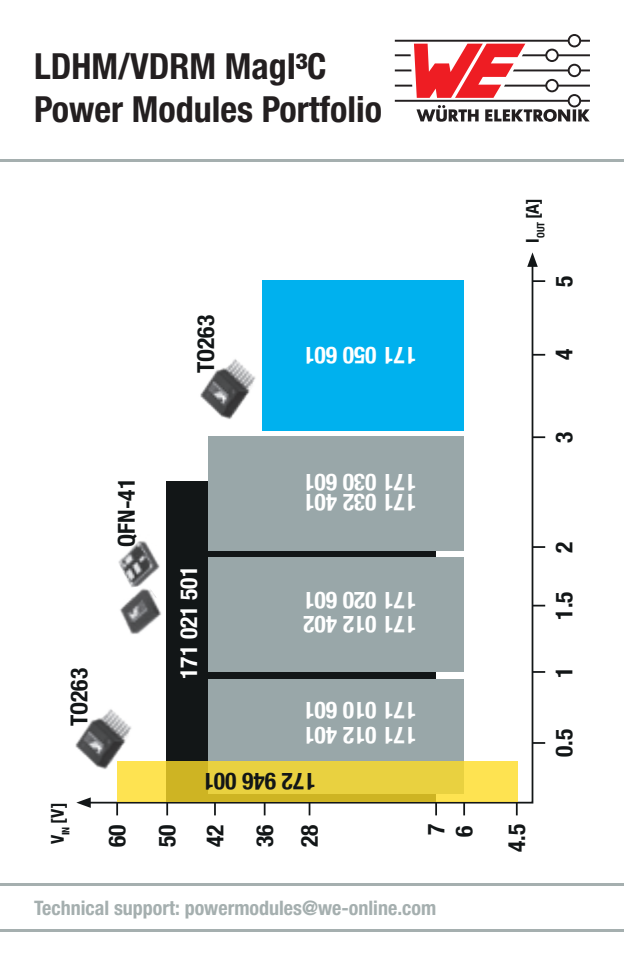
<style>
.page{position:relative;width:624px;height:964px;background:#fff}
.page>*{position:absolute;margin:0;border:0;box-sizing:border-box;transform-origin:0 0}
.t1{font:700 condensed 36px/43.2px "Helvetica Neue LT Pro";color:#231f20}
.t2{font:700 condensed 23.6px/24.8px "Helvetica Neue LT Pro";color:#fff}
.t3{font:700 condensed 23.6px/28px "Helvetica Neue LT Pro";color:#121617}
.t4{font:700 condensed 20px "Helvetica Neue LT Pro";color:#a5afaf}
.t5{font:700 condensed 17.6px "Helvetica Neue LT Pro";color:#121617}
</style>
<div class="page">
<hr style="left:0;top:159px;width:624px;height:3px;background:#a5afaf">
<svg style="left:91px;top:267px;width:443px;height:537px"></svg>
<svg style="left:76px;top:797px;width:15px;height:11px"></svg>
<svg style="left:527px;top:252px;width:10px;height:15px"></svg>
<svg style="left:532px;top:742px;width:13px;height:2px"></svg>
<svg style="left:516px;top:802px;width:1px;height:13px"></svg>
<svg style="left:463px;top:802px;width:2px;height:13px"></svg>
<svg style="left:435px;top:802px;width:2px;height:13px"></svg>
<svg style="left:308px;top:802px;width:2px;height:13px"></svg>
<svg style="left:264px;top:802px;width:1px;height:13px"></svg>
<svg style="left:214px;top:802px;width:2px;height:13px"></svg>
<svg style="left:166px;top:802px;width:2px;height:13px"></svg>
<svg style="left:116px;top:802px;width:2px;height:13px"></svg>
<svg style="left:532px;top:671px;width:13px;height:2px"></svg>
<svg style="left:532px;top:605px;width:13px;height:1px"></svg>
<svg style="left:532px;top:546px;width:13px;height:2px"></svg>
<svg style="left:532px;top:436px;width:13px;height:2px"></svg>
<svg style="left:532px;top:354px;width:13px;height:2px"></svg>
<svg style="left:532px;top:280px;width:13px;height:2px"></svg>
<div style="left:209px;top:436px;width:255px;height:115px;background:#99a7a9"></div>
<div style="left:209px;top:679px;width:255px;height:114px;background:#99a7a9"></div>
<svg style="left:117px;top:761px;width:400px;height:41px;background:#e8cf3d"></svg>
<div style="left:262px;top:280px;width:202px;height:150px;background:#00b1ee"></div>
<div style="left:209px;top:557px;width:255px;height:115px;background:#99a7a9"></div>
<img style="left:117px;top:588px;width:46px;height:53px">
<img style="left:103px;top:533px;width:62px;height:55px">
<img style="left:183px;top:357px;width:79px;height:69px">
<img style="left:75px;top:707px;width:66px;height:70px">
<hr style="left:0;top:929px;width:624px;height:2px;background:#a5afaf">
<hr style="left:0;top:883px;width:624px;height:3px;background:#a5afaf">
<svg style="left:395px;top:34px;width:195px;height:88px"></svg>
<h1 class="t1" style="left:34px;top:44px;width:349px">LDHM/VDRM MagI³C<br>Power Modules Portfolio</h1>
<p class="t3" style="left:191px;top:373px;width:60px;rotate:-90deg">TO263</p>
<p class="t2" style="left:416px;top:368px;width:114px;rotate:-180deg">171 050 601</p>
<p class="t3" style="left:65px;top:726px;width:60px;rotate:-90deg">TO263</p>
<p class="t5" style="left:47px;top:844px;width:44px;rotate:-90deg">V<sub>IN</sub> [V]</p>
<p class="t3" style="left:112px;top:547px;width:70px;rotate:-90deg">QFN-41</p>
<p class="t2" style="left:416px;top:495px;width:114px;rotate:-180deg">171 030 601</p>
<p class="t2" style="left:416px;top:515px;width:114px;rotate:-180deg">171 032 401</p>
<p class="t2" style="left:176px;top:679px;width:114px;rotate:-90deg">171 021 501</p>
<p class="t2" style="left:416px;top:613px;width:114px;rotate:-180deg">171 020 601</p>
<p class="t2" style="left:416px;top:637px;width:114px;rotate:-180deg">171 012 402</p>
<p class="t2" style="left:416px;top:748px;width:114px;rotate:-180deg">171 012 401<br>171 010 601</p>
<p class="t3" style="left:315px;top:796px;width:114px;rotate:-180deg">172 946 001</p>
<p class="t3" style="left:92px;top:847px;width:24px;line-height:50px;rotate:-90deg">60<br>50</p>
<p class="t3" style="left:190px;top:847px;width:24px;line-height:49.6px;rotate:-90deg">42<br>36</p>
<p class="t3" style="left:295px;top:847px;width:24px;rotate:-90deg">28</p>
<p class="t3" style="left:422px;top:837px;width:15px;rotate:-90deg">7<br>6</p>
<p class="t4" style="left:34px;top:895px;width:403px">Technical support: powermodules@we-online.com</p>
<p class="t5" style="left:521px;top:243px;width:46px;rotate:-90deg">I<sub>OUT</sub> [A]</p>
<p class="t3" style="left:549px;top:287px;width:13px;rotate:-90deg">5</p>
<p class="t3" style="left:549px;top:360px;width:13px;rotate:-90deg">4</p>
<p class="t3" style="left:549px;top:443px;width:13px;rotate:-90deg">3</p>
<p class="t3" style="left:502px;top:852px;width:30px;rotate:-90deg">4.5</p>
<p class="t3" style="left:549px;top:553px;width:13px;rotate:-90deg">2</p>
<p class="t3" style="left:549px;top:620px;width:30px;rotate:-90deg">1.5</p>
<p class="t3" style="left:549px;top:677px;width:13px;rotate:-90deg">1</p>
<p class="t3" style="left:549px;top:757px;width:30px;rotate:-90deg">0.5</p>
</div>
